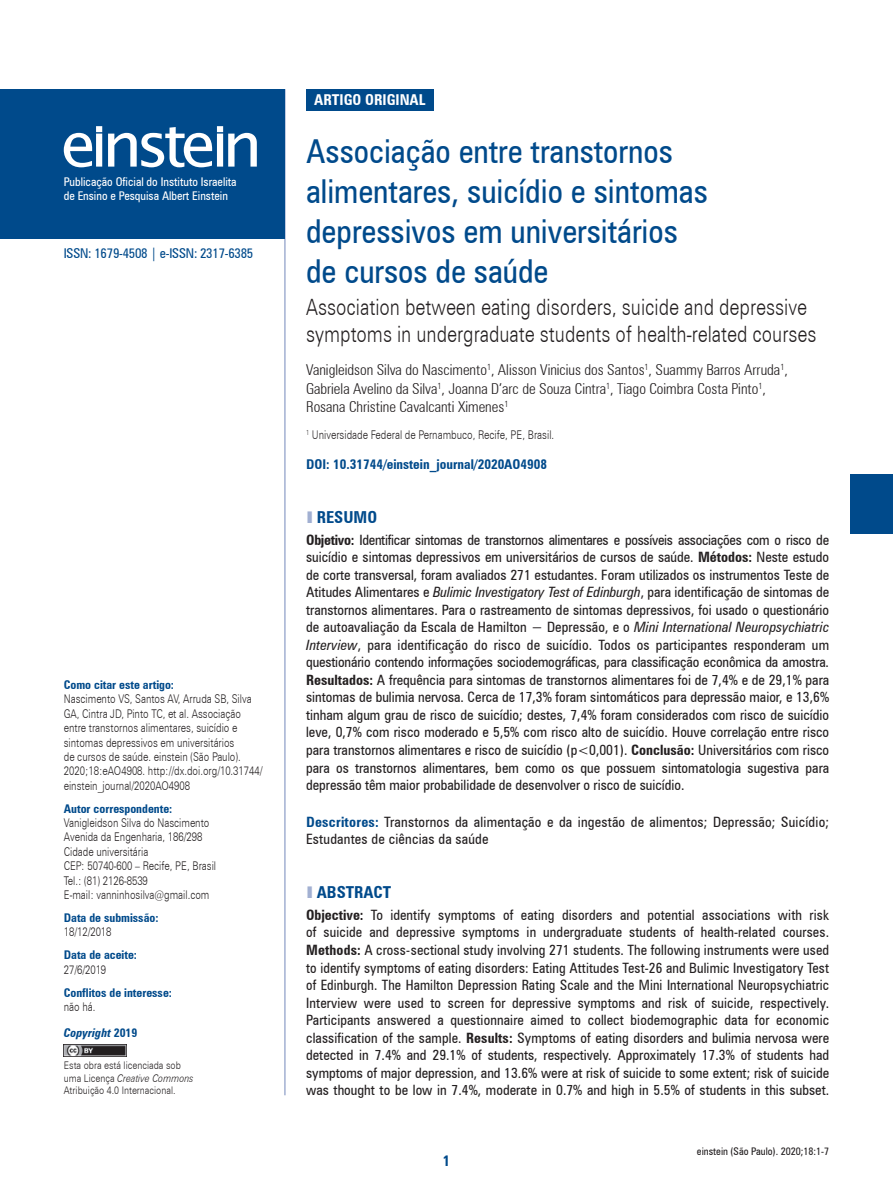
<style>
.page{position:relative;width:893px;height:1191px;background:#fff}
.page>*{position:absolute;margin:0;border:0;box-sizing:border-box;transform-origin:0 0}
.t1{font:condensed 33px/39.9px "Zurich BT";color:#004a8b}
.t2{font:300 22.5px/27.3px "Zurich BT";color:#231f20;scale:.8 1}
.t3{font:700 condensed 16.5px "Zurich BT";color:#004a8b}
.t4{font:300 condensed 15px/18.3px "Zurich BT";color:#231f20}
.t5{font:700 condensed 15px "Zurich BT";color:#fff}
.t6{font:700 condensed 15px "Zurich BT";color:#004a8b}
.t7{font:condensed 14.25px/17.5px "Zurich BT";color:#231f20;text-align:justify}
.t8{font:700 condensed 13.5px "Zurich BT";color:#004a8b}
.t9{font:condensed 13.5px "Zurich BT";letter-spacing:-.02em;color:#004a8b}
.t10{font:300 12px/14.4px "Zurich BT";color:#231f20;scale:.8 1}
.t11{font:700 condensed 12px "Zurich BT";color:#004a8b}
.t12{font:condensed 12px/14.4px "Zurich BT";color:#fff}
.t13{font:italic 700 condensed 12px "Zurich BT";color:#004a8b}
.t14{font:300 10.5px/12.6px "Zurich BT";color:#231f20;scale:.85 1}
.t15{font:condensed 10.5px "Zurich BT";color:#231f20}
.s1{font-style:normal}
.s2{font-style:italic}
.s3{color:#a2b0d2}
.s4{font-weight:700}
.s5{font-weight:700;color:#004a8b}
</style>
<div class="page">
<img style="left:64px;top:1044px;width:63px;height:12px">
<div style="left:306px;top:89px;width:128px;height:21px;background:#004a8b"></div>
<hr style="left:284px;top:89px;width:2px;height:1006px;background:#a2b0d2">
<div style="left:0;top:89px;width:284px;height:149px;background:#004a8b"></div>
<div style="left:850px;top:474px;width:43px;height:60px;background:#004a8b"></div>
<svg style="left:108px;top:126px;width:149px;height:41px"></svg>
<svg style="left:64px;top:126px;width:38px;height:41px"></svg>
<p class="t12" style="left:64px;top:174px;width:174px">Publicação Oficial do Instituto Israelita de Ensino e Pesquisa Albert Einstein</p>
<p class="t9" style="left:64px;top:245px;width:191px">ISSN: 1679-4508 | e-ISSN: 2317-6385</p>
<p class="t11" style="left:64px;top:677px;width:112px">Como citar este artigo:</p>
<p class="t10" style="left:64px;top:692px;width:250px">Nascimento VS, Santos AV, Arruda SB, Silva GA, Cintra JD, Pinto TC, et al. Associação entre transtornos alimentares, suicídio e sintomas depressivos em universitários<br>de cursos de saúde. einstein (São Paulo).<br>2020;18:eAO4908. http://dx.doi.org/10.31744/ einstein_journal/2020AO4908</p>
<p class="t11" style="left:64px;top:801px;width:110px">Autor correspondente:</p>
<p class="t10" style="left:64px;top:815px;width:192px">Vanigleidson Silva do Nascimento<br>Avenida da Engenharia, 186/298<br>Cidade universitária<br>CEP: 50740-600 – Recife, PE, Brasil<br>Tel.: (81) 2126-8539<br>E-mail: vanninhosilva@gmail.com</p>
<p class="t11" style="left:64px;top:910px;width:96px">Data de submissão:</p>
<p class="t10" style="left:64px;top:925px;width:61px">18/12/2018</p>
<p class="t11" style="left:64px;top:947px;width:75px">Data de aceite:</p>
<p class="t10" style="left:64px;top:962px;width:55px">27/6/2019</p>
<p class="t11" style="left:64px;top:985px;width:110px">Conflitos de interesse:</p>
<p class="t10" style="left:64px;top:999px;width:41px">não há.</p>
<p class="t13" style="left:64px;top:1025px;width:75px">Copyright <span class="s1">2019</span></p>
<p class="t14" style="left:64px;top:1058px;width:154px">Esta obra está licenciada sob uma Licença <span class="s2">Creative Commons<br></span>Atribuição 4.0 Internacional.</p>
<p class="t5" style="left:314px;top:91px;width:113px">ARTIGO ORIGINAL</p>
<h1 class="t1" style="left:306px;top:131px;width:403px">Associação entre transtornos alimentares, suicídio e sintomas depressivos em universitários de cursos de saúde</h1>
<h2 class="t2" style="left:306px;top:293px;width:639px">Association between eating disorders, suicide and depressive symptoms in undergraduate students of health-related courses</h2>
<p class="t4" style="left:306px;top:361px;width:483px">Vanigleidson Silva do Nascimento<sup>1</sup>, Alisson Vinicius dos Santos<sup>1</sup>, Suammy Barros Arruda<sup>1</sup>,<br>Gabriela Avelino da Silva<sup>1</sup>, Joanna D’arc de Souza Cintra<sup>1</sup>, Tiago Coimbra Costa Pinto<sup>1</sup>,<br>Rosana Christine Cavalcanti Ximenes<sup>1</sup></p>
<p class="t10" style="left:306px;top:428px;width:312px"><sup>1</sup> Universidade Federal de Pernambuco, Recife, PE, Brasil.</p>
<p class="t8" style="left:306px;top:456px;width:243px">DOI: 10.31744/einstein_journal/2020AO4908</p>
<p class="t3" style="left:306px;top:507px;width:72px"><span class="s3">❚</span> RESUMO</p>
<p class="t7" style="left:306px;top:530px;width:525px"><span class="s4">Objetivo:</span> Identificar sintomas de transtornos alimentares e possíveis associações com o risco de suicídio e sintomas depressivos em universitários de cursos de saúde. <span class="s4">Métodos:</span> Neste estudo de corte transversal, foram avaliados 271 estudantes. Foram utilizados os instrumentos Teste de Atitudes Alimentares e <span class="s2">Bulimic Investigatory Test of Edinburgh</span>, para identificação de sintomas de transtornos alimentares. Para o rastreamento de sintomas depressivos, foi usado o questionário de autoavaliação da Escala de Hamilton − Depressão, e o <span class="s2">Mini International Neuropsychiatric Interview</span>, para identificação do risco de suicídio. Todos os participantes responderam um questionário contendo informações sociodemográficas, para classificação econômica da amostra.<br><span class="s4">Resultados:</span> A frequência para sintomas de transtornos alimentares foi de 7,4% e de 29,1% para sintomas de bulimia nervosa. Cerca de 17,3% foram sintomáticos para depressão maior, e 13,6% tinham algum grau de risco de suicídio; destes, 7,4% foram considerados com risco de suicídio leve, 0,7% com risco moderado e 5,5% com risco alto de suicídio. Houve correlação entre risco para transtornos alimentares e risco de suicídio (p&lt;0,001). <span class="s4">Conclusão:</span> Universitários com risco para os transtornos alimentares, bem como os que possuem sintomatologia sugestiva para depressão têm maior probabilidade de desenvolver o risco de suicídio.</p>
<p class="t7" style="left:306px;top:812px;width:524px"><span class="s5">Descritores:</span> Transtornos da alimentação e da ingestão de alimentos; Depressão; Suicídio;<br>Estudantes de ciências da saúde</p>
<p class="t3" style="left:306px;top:882px;width:86px"><span class="s3">❚</span> ABSTRACT</p>
<p class="t7" style="left:306px;top:906px;width:524px"><span class="s4">Objective:</span> To identify symptoms of eating disorders and potential associations with risk of suicide and depressive symptoms in undergraduate students of health-related courses.<br><span class="s4">Methods:</span> A cross-sectional study involving 271 students. The following instruments were used to identify symptoms of eating disorders: Eating Attitudes Test-26 and Bulimic Investigatory Test of Edinburgh. The Hamilton Depression Rating Scale and the Mini International Neuropsychiatric Interview were used to screen for depressive symptoms and risk of suicide, respectively.<br>Participants answered a questionnaire aimed to collect biodemographic data for economic classification of the sample. <span class="s4">Results:</span> Symptoms of eating disorders and bulimia nervosa were detected in 7.4% and 29.1% of students, respectively. Approximately 17.3% of students had symptoms of major depression, and 13.6% were at risk of suicide to some extent; risk of suicide was thought to be low in 7.4%, moderate in 0.7% and high in 5.5% of students in this subset.</p>
<p class="t6" style="left:443px;top:1151px;width:9px">1</p>
<p class="t15" style="left:697px;top:1144px;width:134px">einstein (São Paulo). 2020;18:1-7</p>
</div>
